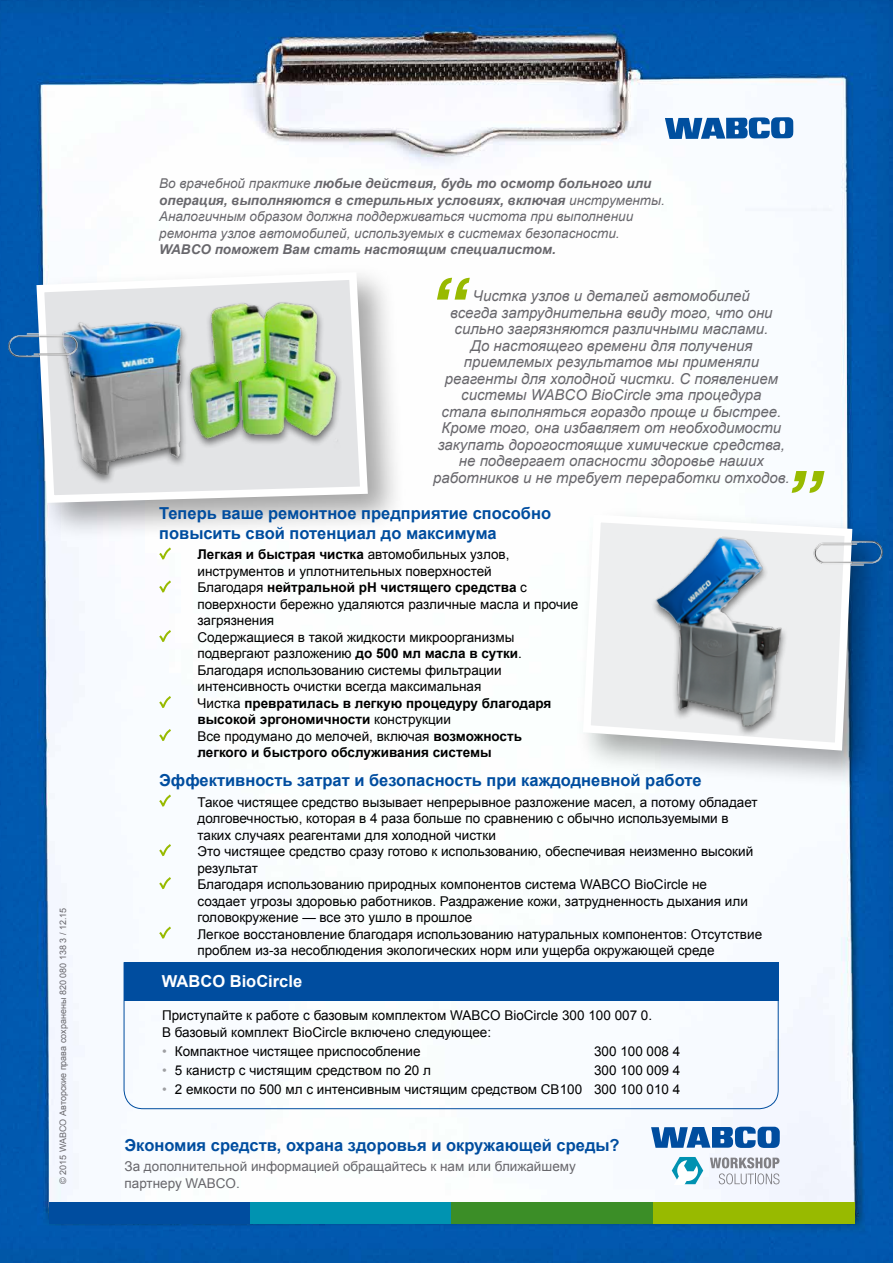
<style>
.page{position:relative;width:893px;height:1263px;background:#fff}
.page>*{position:absolute;margin:0;border:0;box-sizing:border-box;transform-origin:0 0}
.t1{font:italic 700 75px "Arial";color:#98ba00}
.t2{font:700 16.5px/19.8px "Arial";color:#004d9f}
.t3{font:700 16.5px "Arial";color:#fff}
.t4{font:italic 15px/16.5px "Arial";color:#68676c;text-align:center}
.t5{font:13.5px/16.5px "Arial";color:#000}
.t6{font:italic 13.5px/16.5px "Arial";color:#68676c}
.t7{font:13.5px/16.5px "Arial";color:#68676c}
.t8{font:italic 700 13.5px "Arial";color:#68676c}
.t9{font:9px "Arial";color:#68676c}
.s1{font-weight:700}
.s2{color:#9e9fa2}
</style>
<div class="page">
<img style="left:0;top:0;width:893px;height:1263px">
<div style="left:49px;top:1202px;width:201px;height:21px;background:#004d9f"></div>
<div style="left:250px;top:1202px;width:202px;height:21px;background:#0093b1"></div>
<div style="left:452px;top:1202px;width:201px;height:21px;background:#3b8e27"></div>
<div style="left:653px;top:1202px;width:202px;height:21px;background:#98ba00"></div>
<svg style="left:123px;top:962px;width:656px;height:147px"></svg>
<svg style="left:665px;top:117px;width:128px;height:22px"></svg>
<svg style="left:651px;top:1127px;width:129px;height:21px"></svg>
<svg style="left:710px;top:1157px;width:69px;height:27px"></svg>
<svg style="left:669px;top:1157px;width:34px;height:28px"></svg>
<div style="left:29px;top:264px;width:377px;height:277px;background:#000;opacity:.35"></div>
<img style="left:33px;top:268px;width:339px;height:239px">
<img style="left:3px;top:328px;width:99px;height:34px">
<div style="left:575px;top:507px;width:315px;height:281px;background:#000;opacity:.35"></div>
<svg style="left:579px;top:511px;width:277px;height:244px"></svg>
<img style="left:789px;top:536px;width:99px;height:34px">
<svg style="left:158px;top:546px;width:15px;height:16px"></svg>
<svg style="left:158px;top:579px;width:15px;height:16px"></svg>
<svg style="left:158px;top:629px;width:15px;height:15px"></svg>
<svg style="left:158px;top:695px;width:15px;height:15px"></svg>
<svg style="left:158px;top:728px;width:15px;height:15px"></svg>
<svg style="left:158px;top:793px;width:15px;height:16px"></svg>
<svg style="left:158px;top:843px;width:15px;height:15px"></svg>
<svg style="left:158px;top:876px;width:15px;height:15px"></svg>
<svg style="left:158px;top:925px;width:15px;height:16px"></svg>
<div style="left:124px;top:962px;width:654px;height:38px;background:#004d9f"></div>
<p class="t9" style="left:57px;top:1184px;width:277px;rotate:-90deg">© 2015 WABCO Авторские права сохранены 820 080 138 3 / 12.15</p>
<p class="t6" style="left:159px;top:176px;width:507px">Во врачебной практике <span class="s1">любые действия, будь то осмотр больного или операция, выполняются в стерильных условиях, включая</span> инструменты.<br>Аналогичным образом должна поддерживаться чистота при выполнении ремонта узлов автомобилей, используемых в системах безопасности.</p>
<p class="t8" style="left:159px;top:241px;width:398px">WABCO поможет Вам стать настоящим специалистом.</p>
<h1 class="t1" style="left:428px;top:256px;width:39px">“</h1>
<p class="t4" style="left:433px;top:288px;width:358px">Чистка узлов и деталей автомобилей<br>всегда затруднительна ввиду того, что они сильно загрязняются различными маслами.<br>До настоящего времени для получения приемлемых результатов мы применяли реагенты для холодной чистки. С появлением системы WABCO BioCircle эта процедура<br>стала выполняться гораздо проще и быстрее.<br>Кроме того, она избавляет от необходимости закупать дорогостоящие химические средства, не подвергает опасности здоровье наших работников и не требует переработки отходов.</p>
<p class="t2" style="left:159px;top:504px;width:393px">Теперь ваше ремонтное предприятие способно повысить свой потенциал до максимума</p>
<p class="t5" style="left:197px;top:547px;width:382px"><span class="s1">Легкая и быстрая чистка</span> автомобильных узлов, инструментов и уплотнительных поверхностей<br>Благодаря <span class="s1">нейтральной pH чистящего средства</span> с поверхности бережно удаляются различные масла и прочие загрязнения<br>Содержащиеся в такой жидкости микроорганизмы подвергают разложению <span class="s1">до 500 мл масла в сутки</span>.<br>Благодаря использованию системы фильтрации интенсивность очистки всегда максимальная<br>Чистка <span class="s1">превратилась в легкую процедуру благодаря высокой эргономичности</span> конструкции<br>Все продумано до мелочей, включая <span class="s1">возможность<br>легкого и быстрого обслуживания системы</span></p>
<p class="t2" style="left:159px;top:771px;width:544px">Эффективность затрат и безопасность при каждодневной работе</p>
<p class="t5" style="left:197px;top:794px;width:566px">Такое чистящее средство вызывает непрерывное разложение масел, а потому обладает долговечностью, которая в 4 раза больше по сравнению с обычно используемыми в таких случаях реагентами для холодной чистки<br>Это чистящее средство сразу готово к использованию, обеспечивая неизменно высокий результат<br>Благодаря использованию природных компонентов система WABCO BioCircle не<br>создает угрозы здоровью работников. Раздражение кожи, затрудненность дыхания или головокружение — все это ушло в прошлое<br>Легкое восстановление благодаря использованию натуральных компонентов: Отсутствие проблем из-за несоблюдения экологических норм или ущерба окружающей среде</p>
<h1 class="t1" style="left:782px;top:448px;width:39px">”</h1>
<p class="t3" style="left:162px;top:970px;width:142px">WABCO BioCircle</p>
<p class="t5" style="left:162px;top:1007px;width:492px">Приступайте к работе с базовым комплектом WABCO BioCircle 300 100 007 0.<br>В базовый комплект BioCircle включено следующее:</p>
<p class="t5" style="left:162px;top:1043px;width:260px"><span class="s2">•</span> Компактное чистящее приспособление</p>
<p class="t5" style="left:594px;top:1043px;width:88px">300 100 008 4</p>
<p class="t5" style="left:162px;top:1062px;width:270px"><span class="s2">•</span> 5 канистр с чистящим средством по 20 л</p>
<p class="t5" style="left:594px;top:1062px;width:88px">300 100 009 4</p>
<p class="t5" style="left:162px;top:1081px;width:520px"><span class="s2">•</span> 2 емкости по 500 мл с интенсивным чистящим средством CB100 300 100 010 4</p>
<p class="t2" style="left:125px;top:1135px;width:497px">Экономия средств, охрана здоровья и окружающей среды?</p>
<p class="t7" style="left:125px;top:1158px;width:453px">За дополнительной информацией обращайтесь к нам или ближайшему партнеру WABCO.</p>
</div>
